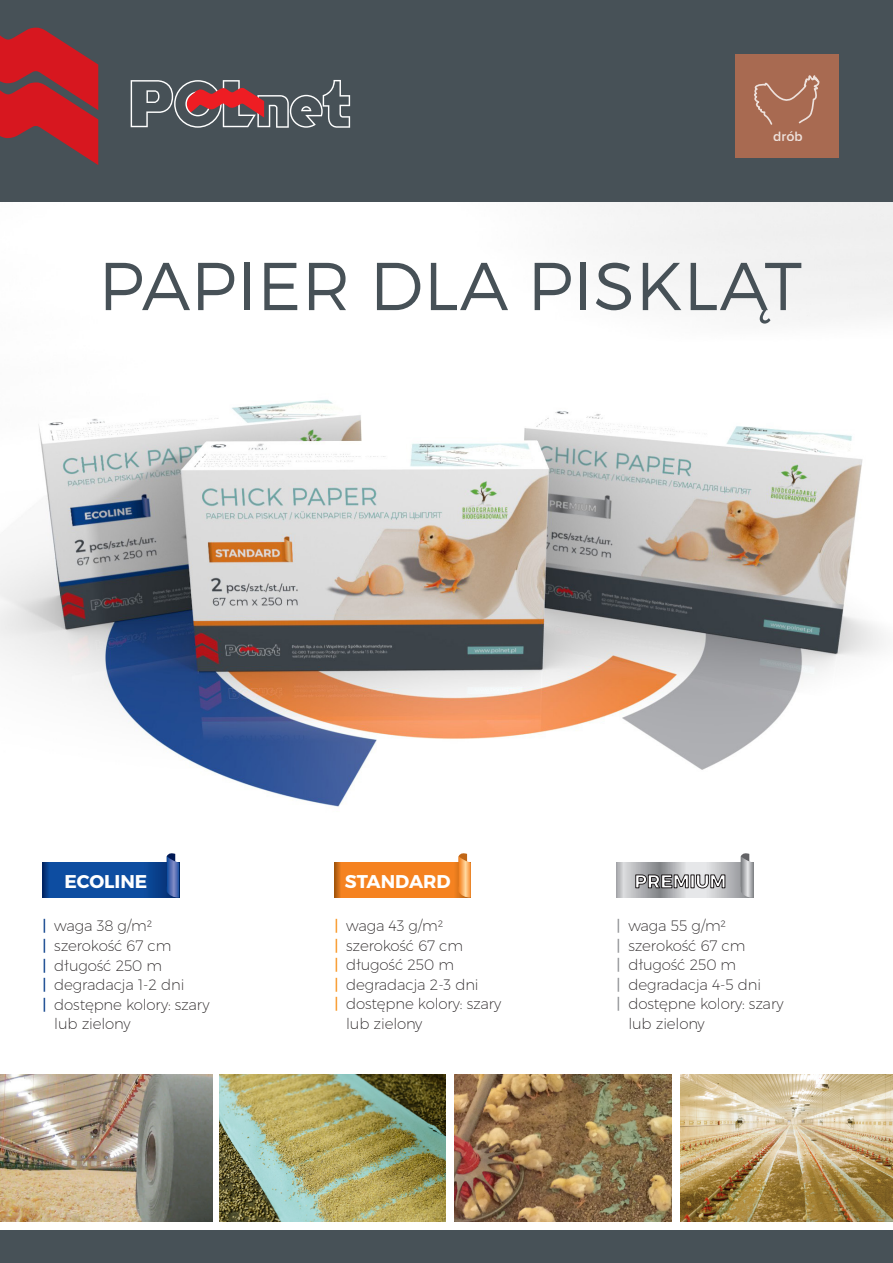
<style>
.page{position:relative;width:893px;height:1263px;background:#fff}
.page>*{position:absolute;margin:0;border:0;box-sizing:border-box;transform-origin:0 0}
.t1{font:300 67.5px "Montserrat";letter-spacing:.01em;color:#475157}
.t2{font:700 18.45px "Montserrat";color:#fff}
.t3{font:200 15px "Montserrat";letter-spacing:-.01em;color:#231f20}
.t4{font:600 14.25px "Proxima Nova Soft";color:#fff}
.s1{font-weight:400;color:#083e89}
.s2{font-weight:400;color:#f7931d}
.s3{font-weight:400;color:#939598}
</style>
<div class="page">
<img style="left:0;top:202px;width:893px;height:605px">
<div style="left:0;top:0;width:893px;height:202px;background:#475157"></div>
<svg style="left:0;top:27px;width:98px;height:138px"></svg>
<svg style="left:131px;top:80px;width:219px;height:48px"></svg>
<div style="left:0;top:1230px;width:893px;height:33px;background:#475157"></div>
<div style="left:736px;top:54px;width:103px;height:103px;background:#a86a51"></div>
<svg style="left:754px;top:75px;width:66px;height:50px"></svg>
<img style="left:0;top:1074px;width:213px;height:148px">
<img style="left:680px;top:1074px;width:213px;height:148px">
<img style="left:454px;top:1074px;width:217px;height:148px">
<img style="left:220px;top:1074px;width:226px;height:148px">
<svg style="left:49px;top:862px;width:118px;height:36px"></svg>
<svg style="left:43px;top:862px;width:6px;height:36px"></svg>
<svg style="left:167px;top:853px;width:12px;height:45px"></svg>
<div style="left:334px;top:862px;width:137px;height:36px;background:#f58220"></div>
<svg style="left:334px;top:862px;width:6px;height:36px"></svg>
<svg style="left:459px;top:853px;width:12px;height:45px"></svg>
<svg style="left:617px;top:862px;width:124px;height:36px"></svg>
<svg style="left:741px;top:853px;width:12px;height:45px"></svg>
<svg style="left:635px;top:875px;width:90px;height:13px"></svg>
<p class="t4" style="left:773px;top:128px;width:31px">drób</p>
<h1 class="t1" style="left:99px;top:245px;width:705px">PAPIER DLA PISKLĄT</h1>
<p class="t2" style="left:64px;top:870px;width:84px">ECOLINE</p>
<p class="t2" style="left:345px;top:870px;width:107px">STANDARD</p>
<p class="t2" style="left:634px;top:870px;width:93px">PREMIUM</p>
<p class="t3" style="left:43px;top:917px;width:111px"><span class="s1">|</span> waga 38 g/m2</p>
<p class="t3" style="left:43px;top:936px;width:130px"><span class="s1">|</span> szerokość 67 cm</p>
<p class="t3" style="left:43px;top:956px;width:121px"><span class="s1">|</span> długość 250 m</p>
<p class="t3" style="left:43px;top:975px;width:143px"><span class="s1">|</span> degradacja 1-2 dni</p>
<p class="t3" style="left:43px;top:995px;width:169px"><span class="s1">|</span> dostępne kolory: szary</p>
<p class="t3" style="left:54px;top:1014px;width:78px">lub zielony</p>
<p class="t3" style="left:334px;top:917px;width:111px"><span class="s2">|</span> waga 43 g/m2</p>
<p class="t3" style="left:334px;top:936px;width:130px"><span class="s2">|</span> szerokość 67 cm</p>
<p class="t3" style="left:334px;top:956px;width:121px"><span class="s2">|</span> długość 250 m</p>
<p class="t3" style="left:334px;top:975px;width:146px"><span class="s2">|</span> degradacja 2-3 dni</p>
<p class="t3" style="left:334px;top:995px;width:169px"><span class="s2">|</span> dostępne kolory: szary</p>
<p class="t3" style="left:346px;top:1014px;width:78px">lub zielony</p>
<p class="t3" style="left:617px;top:917px;width:111px"><span class="s3">|</span> waga 55 g/m2</p>
<p class="t3" style="left:617px;top:936px;width:130px"><span class="s3">|</span> szerokość 67 cm</p>
<p class="t3" style="left:617px;top:956px;width:121px"><span class="s3">|</span> długość 250 m</p>
<p class="t3" style="left:617px;top:975px;width:146px"><span class="s3">|</span> degradacja 4-5 dni</p>
<p class="t3" style="left:617px;top:995px;width:169px"><span class="s3">|</span> dostępne kolory: szary</p>
<p class="t3" style="left:628px;top:1014px;width:78px">lub zielony</p>
</div>
